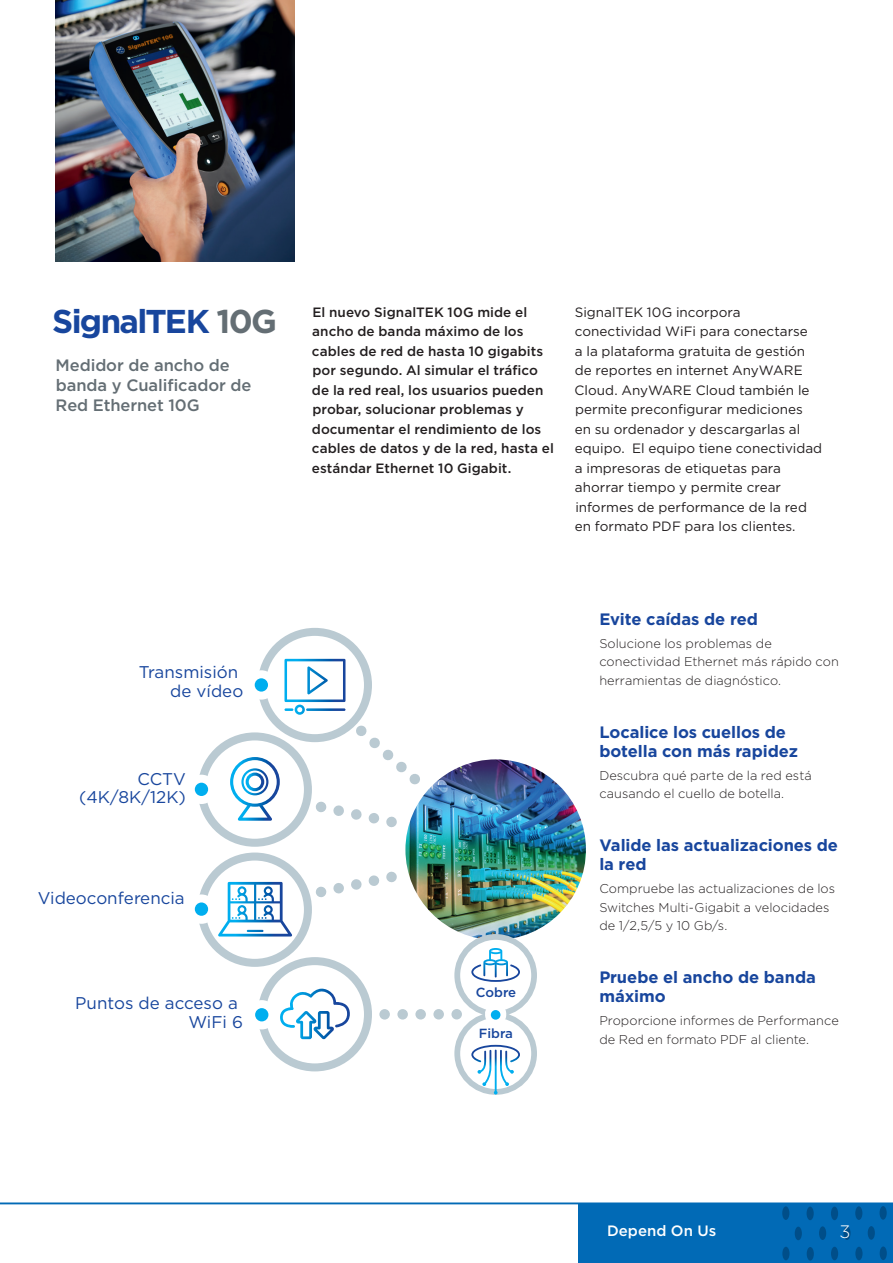
<style>
.page{position:relative;width:893px;height:1263px;background:#fff}
.page>*{position:absolute;margin:0;border:0;box-sizing:border-box;transform-origin:0 0}
.t1{font:700 33px "Gotham";letter-spacing:-.05em;color:#18469d}
.t2{font:300 18px "Gotham";color:#fff}
.t3{font:16.95px/18.3px "Gotham";color:#18469d;text-align:right}
.t4{font:700 16.5px/18.8px "Gotham";letter-spacing:-.005em;color:#18469d}
.t5{font:500 16.5px/19.8px "Gotham";letter-spacing:-.005em;color:#646e74}
.t6{font:500 15px "Gotham";color:#fff}
.Body{font:13.5px/19.5px "Gotham";color:#231f20}
.Body-2{font:500 13.5px/19.5px "Gotham";letter-spacing:.005em;color:#231f20}
.t7{font:500 13.2px "Gotham";color:#18469d}
.Body-3{font:300 12.75px/18.8px "Gotham";letter-spacing:.005em;color:#231f20}
.s1{color:#646e74}
</style>
<div class="page">
<svg style="left:376px;top:813px;width:4px;height:10px"></svg>
<svg style="left:386px;top:816px;width:11px;height:12px"></svg>
<svg style="left:376px;top:738px;width:44px;height:47px"></svg>
<svg style="left:376px;top:876px;width:4px;height:10px"></svg>
<svg style="left:386px;top:871px;width:11px;height:12px"></svg>
<img style="left:405px;top:759px;width:181px;height:181px;border-radius:90px">
<svg style="left:199px;top:628px;width:177px;height:444px"></svg>
<svg style="left:284px;top:659px;width:61px;height:56px"></svg>
<svg style="left:230px;top:757px;width:50px;height:64px"></svg>
<div style="left:379px;top:1009px;width:11px;height:10px;background:#bacad2;border-radius:50%"></div>
<div style="left:397px;top:1009px;width:11px;height:10px;background:#bacad2;border-radius:50%"></div>
<div style="left:415px;top:1009px;width:11px;height:10px;background:#bacad2;border-radius:50%"></div>
<div style="left:433px;top:1009px;width:11px;height:10px;background:#bacad2;border-radius:50%"></div>
<div style="left:451px;top:1009px;width:11px;height:10px;background:#bacad2;border-radius:50%"></div>
<svg style="left:247px;top:989px;width:103px;height:50px"></svg>
<svg style="left:194px;top:882px;width:98px;height:54px"></svg>
<svg style="left:194px;top:775px;width:22px;height:29px"></svg>
<svg style="left:247px;top:670px;width:29px;height:30px"></svg>
<svg style="left:458px;top:937px;width:76px;height:76px"></svg>
<svg style="left:471px;top:948px;width:49px;height:34px"></svg>
<div style="left:454px;top:934px;width:83px;height:83px;border:6px solid #bacad2;border-radius:50%"></div>
<div style="left:454px;top:1012px;width:83px;height:83px;border:6px solid #bacad2;border-radius:50%"></div>
<svg style="left:485px;top:1003px;width:21px;height:17px"></svg>
<svg style="left:471px;top:1045px;width:49px;height:49px"></svg>
<img style="left:55px;top:0;width:240px;height:261px">
<div style="left:578px;top:1203px;width:315px;height:60px;background:#016ab6"></div>
<div style="left:782px;top:1247px;width:7px;height:13px;background:#004e89;border-radius:50%"></div>
<div style="left:782px;top:1206px;width:7px;height:14px;background:#004e89;border-radius:50%"></div>
<div style="left:795px;top:1226px;width:7px;height:14px;background:#004e89;border-radius:50%"></div>
<div style="left:807px;top:1247px;width:7px;height:13px;background:#004e89;border-radius:50%"></div>
<div style="left:819px;top:1226px;width:7px;height:14px;background:#004e89;border-radius:50%"></div>
<div style="left:831px;top:1247px;width:7px;height:13px;background:#004e89;border-radius:50%"></div>
<div style="left:843px;top:1226px;width:8px;height:14px;background:#004e89;border-radius:50%"></div>
<div style="left:855px;top:1247px;width:7px;height:13px;background:#004e89;border-radius:50%"></div>
<div style="left:807px;top:1206px;width:7px;height:14px;background:#004e89;border-radius:50%"></div>
<div style="left:831px;top:1206px;width:7px;height:14px;background:#004e89;border-radius:50%"></div>
<div style="left:855px;top:1206px;width:7px;height:14px;background:#004e89;border-radius:50%"></div>
<div style="left:868px;top:1226px;width:7px;height:14px;background:#004e89;border-radius:50%"></div>
<div style="left:880px;top:1246px;width:7px;height:14px;background:#004e89;border-radius:50%"></div>
<div style="left:879px;top:1206px;width:8px;height:14px;background:#004e89;border-radius:50%"></div>
<hr style="left:0;top:1203px;width:893px;height:1px;background:#016ab6">
<p class="t1" style="left:52px;top:300px;width:226px">SignalTEK <span class="s1">10G</span></p>
<p class="t5" style="left:56px;top:355px;width:197px">Medidor de ancho de banda y Cualificador de<br>Red Ethernet 10G</p>
<p class="t3" style="left:139px;top:663px;width:106px">Transmisión de vídeo</p>
<p class="t3" style="left:79px;top:769px;width:108px">CCTV (4K/8K/12K)</p>
<p class="t3" style="left:38px;top:888px;width:148px">Videoconferencia</p>
<p class="t3" style="left:75px;top:994px;width:169px">Puntos de acceso a<br>WiFi 6</p>
<p class="Body-2" style="left:312px;top:302px;width:243px">El nuevo SignalTEK 10G mide el ancho de banda máximo de los cables de red de hasta 10 gigabits por segundo. Al simular el tráfico de la red real, los usuarios pueden probar, solucionar problemas y documentar el rendimiento de los cables de datos y de la red, hasta el estándar Ethernet 10 Gigabit.</p>
<p class="Body" style="left:575px;top:302px;width:249px">SignalTEK 10G incorpora conectividad WiFi para conectarse<br>a la plataforma gratuita de gestión de reportes en internet AnyWARE<br>Cloud. AnyWARE Cloud también le permite preconfigurar mediciones<br>en su ordenador y descargarlas al equipo. El equipo tiene conectividad a impresoras de etiquetas para ahorrar tiempo y permite crear informes de performance de la red en formato PDF para los clientes.</p>
<p class="t7" style="left:476px;top:984px;width:42px">Cobre</p>
<p class="t7" style="left:479px;top:1025px;width:36px">Fibra</p>
<h2 class="t4" style="left:599px;top:609px;width:160px">Evite caídas de red</h2>
<p class="Body-3" style="left:599px;top:633px;width:241px">Solucione los problemas de conectividad Ethernet más rápido con herramientas de diagnóstico.</p>
<h2 class="t4" style="left:599px;top:722px;width:200px">Localice los cuellos de botella con más rapidez</h2>
<p class="Body-3" style="left:599px;top:765px;width:214px">Descubra qué parte de la red está causando el cuello de botella.</p>
<h2 class="t4" style="left:599px;top:836px;width:240px">Valide las actualizaciones de la red</h2>
<p class="Body-3" style="left:599px;top:879px;width:237px">Compruebe las actualizaciones de los<br>Switches Multi-Gigabit a velocidades de 1/2,5/5 y 10 Gb/s.</p>
<h2 class="t4" style="left:599px;top:968px;width:218px">Pruebe el ancho de banda máximo</h2>
<p class="Body-3" style="left:599px;top:1011px;width:241px">Proporcione informes de Performance de Red en formato PDF al cliente.</p>
<p class="t6" style="left:607px;top:1220px;width:111px">Depend On Us</p>
<p class="t6" style="left:612px;top:1222px;width:164px">Proof of Performance</p>
<h2 class="t2" style="left:839px;top:1220px;width:12px">3</h2>
</div>
